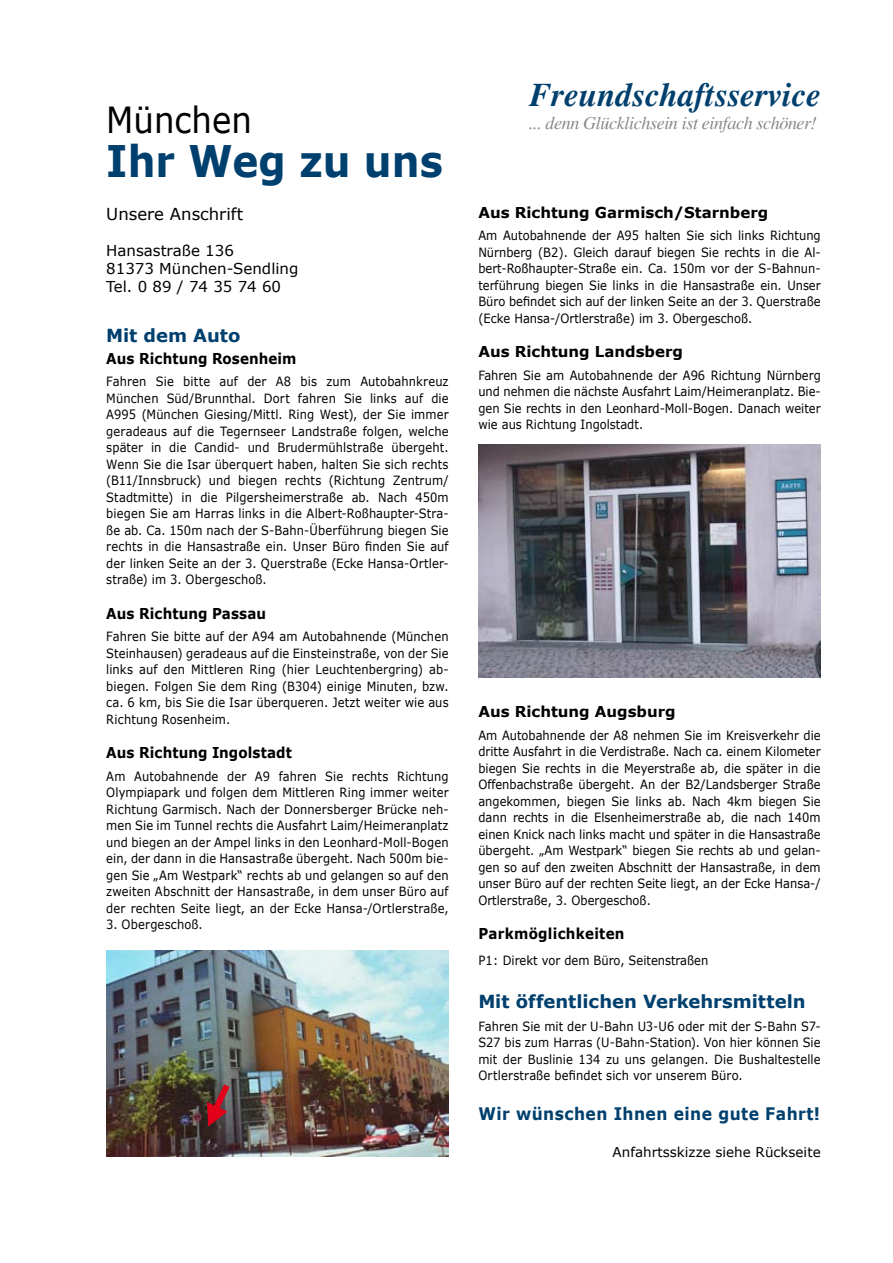
<style>
.page{position:relative;width:893px;height:1263px;background:#fff}
.page>*{position:absolute;margin:0;border:0;box-sizing:border-box;transform-origin:0 0}
.t1{font:700 43.5px "Verdana";color:#00406e;scale:.9 1}
.t2{font:36px "Verdana";color:#000;scale:.9 1}
.t3{font:italic 700 33px "Times";color:#00406e}
.t4{font:700 18px "Verdana";letter-spacing:-.005em;color:#00406e}
.t5{font:italic 18px "Times";letter-spacing:-.02em;color:#87888a}
.t6{font:700 17.25px "Verdana";letter-spacing:.03em;color:#00406e;scale:.9 1}
.t7{font:16.5px "Verdana";color:#000}
.t8{font:700 15px "Verdana";color:#000}
.t9{font:700 15px "Verdana";color:#000;scale:.9 1}
.t10{font:15px/18px "Verdana";color:#000}
.t11{font:700 15px "Verdana";letter-spacing:.02em;color:#000;scale:.9 1}
.t12{font:13.5px "Verdana";color:#000}
.t13{font:12.75px/16.5px "Verdana";letter-spacing:.005em;color:#000;text-align:justify;scale:.9 1}
</style>
<div class="page">
<img style="left:478px;top:445px;width:343px;height:232px">
<img style="left:106px;top:950px;width:343px;height:207px">
<svg style="left:206px;top:1078px;width:29px;height:50px"></svg>
<h2 class="t2" style="left:106px;top:97px;width:163px">München</h2>
<h1 class="t1" style="left:106px;top:134px;width:375px">Ihr Weg zu uns</h1>
<p class="t7" style="left:106px;top:203px;width:138px">Unsere Anschrift</p>
<p class="t10" style="left:106px;top:241px;width:194px">Hansastraße 136<br>81373 München-Sendling<br>Tel. 0 89 / 74 35 74 60</p>
<h3 class="t4" style="left:106px;top:324px;width:136px">Mit dem Auto</h3>
<p class="t9" style="left:106px;top:349px;width:213px">Aus Richtung Rosenheim</p>
<p class="t13" style="left:106px;top:373px;width:382px">Fahren Sie bitte auf der A8 bis zum Autobahnkreuz München Süd/Brunnthal. Dort fahren Sie links auf die A995 (München Giesing/Mittl. Ring West), der Sie immer geradeaus auf die Tegernseer Landstraße folgen, welche später in die Candid- und Brudermühlstraße übergeht.<br>Wenn Sie die Isar überquert haben, halten Sie sich rechts (B11/Innsbruck) und biegen rechts (Richtung Zentrum/ Stadtmitte) in die Pilgersheimerstraße ab. Nach 450m biegen Sie am Harras links in die Albert-Roßhaupter-Stra&shy;ße ab. Ca. 150m nach der S-Bahn-Überführung biegen Sie rechts in die Hansastraße ein. Unser Büro finden Sie auf der linken Seite an der 3. Querstraße (Ecke Hansa-Ortler&shy;straße) im 3. Obergeschoß.</p>
<p class="t9" style="left:106px;top:604px;width:179px">Aus Richtung Passau</p>
<p class="t13" style="left:106px;top:628px;width:382px">Fahren Sie bitte auf der A94 am Autobahnende (München Steinhausen) geradeaus auf die Einsteinstraße, von der Sie links auf den Mittleren Ring (hier Leuchtenbergring) ab&shy;biegen. Folgen Sie dem Ring (B304) einige Minuten, bzw. ca. 6 km, bis Sie die Isar überqueren. Jetzt weiter wie aus Richtung Rosenheim.</p>
<p class="t9" style="left:106px;top:743px;width:208px">Aus Richtung Ingolstadt</p>
<p class="t13" style="left:106px;top:767px;width:382px">Am Autobahnende der A9 fahren Sie rechts Richtung Olympiapark und folgen dem Mittleren Ring immer weiter Richtung Garmisch. Nach der Donnersberger Brücke neh&shy;men Sie im Tunnel rechts die Ausfahrt Laim/Heimeranplatz und biegen an der Ampel links in den Leonhard-Moll-Bogen ein, der dann in die Hansastraße übergeht. Nach 500m bie&shy;gen Sie „Am Westpark“ rechts ab und gelangen so auf den zweiten Abschnitt der Hansastraße, in dem unser Büro auf der rechten Seite liegt, an der Ecke Hansa-/Ortlerstraße,</p>
<p class="t13" style="left:106px;top:916px;width:109px">3. Obergeschoß.</p>
<h3 class="t3" style="left:529px;top:76px;width:293px">Freundschaftsservice</h3>
<h3 class="t5" style="left:529px;top:113px;width:289px">... denn Glücklichsein ist einfach schöner!</h3>
<p class="t8" style="left:478px;top:203px;width:291px">Aus Richtung Garmisch/Starnberg</p>
<p class="t13" style="left:478px;top:227px;width:382px">Am Autobahnende der A95 halten Sie sich links Richtung Nürnberg (B2). Gleich darauf biegen Sie rechts in die Al&shy;bert-Roßhaupter-Straße ein. Ca. 150m vor der S-Bahnun&shy;terführung biegen Sie links in die Hansastraße ein. Unser Büro befindet sich auf der linken Seite an der 3. Querstraße (Ecke Hansa-/Ortlerstraße) im 3. Obergeschoß.</p>
<p class="t8" style="left:478px;top:342px;width:206px">Aus Richtung Landsberg</p>
<p class="t13" style="left:478px;top:366px;width:382px">Fahren Sie am Autobahnende der A96 Richtung Nürnberg und nehmen die nächste Ausfahrt Laim/Heimeranplatz. Bie&shy;gen Sie rechts in den Leonhard-Moll-Bogen. Danach weiter wie aus Richtung Ingolstadt.</p>
<p class="t8" style="left:478px;top:702px;width:199px">Aus Richtung Augsburg</p>
<p class="t13" style="left:478px;top:726px;width:382px">Am Autobahnende der A8 nehmen Sie im Kreisverkehr die dritte Ausfahrt in die Verdistraße. Nach ca. einem Kilometer biegen Sie rechts in die Meyerstraße ab, die später in die Offenbachstraße übergeht. An der B2/Landsberger Straße angekommen, biegen Sie links ab. Nach 4km biegen Sie dann rechts in die Elsenheimerstraße ab, die nach 140m einen Knick nach links macht und später in die Hansastraße übergeht. „Am Westpark“ biegen Sie rechts ab und gelan&shy;gen so auf den zweiten Abschnitt der Hansastraße, in dem unser Büro auf der rechten Seite liegt, an der Ecke Hansa-/ Ortlerstraße, 3. Obergeschoß.</p>
<p class="t11" style="left:478px;top:924px;width:164px">Parkmöglichkeiten</p>
<p class="t13" style="left:478px;top:951px;width:257px">P1: Direkt vor dem Büro, Seitenstraßen</p>
<h3 class="t4" style="left:478px;top:990px;width:329px">Mit öffentlichen Verkehrsmitteln</h3>
<p class="t13" style="left:478px;top:1017px;width:382px">Fahren Sie mit der U-Bahn U3-U6 oder mit der S-Bahn S7- S27 bis zum Harras (U-Bahn-Station). Von hier können Sie mit der Buslinie 134 zu uns gelangen. Die Bushaltestelle Ortlerstraße befindet sich vor unserem Büro.</p>
<h3 class="t6" style="left:478px;top:1103px;width:381px">Wir wünschen Ihnen eine gute Fahrt!</h3>
<p class="t12" style="left:613px;top:1143px;width:210px">Anfahrtsskizze siehe Rückseite</p>
</div>
